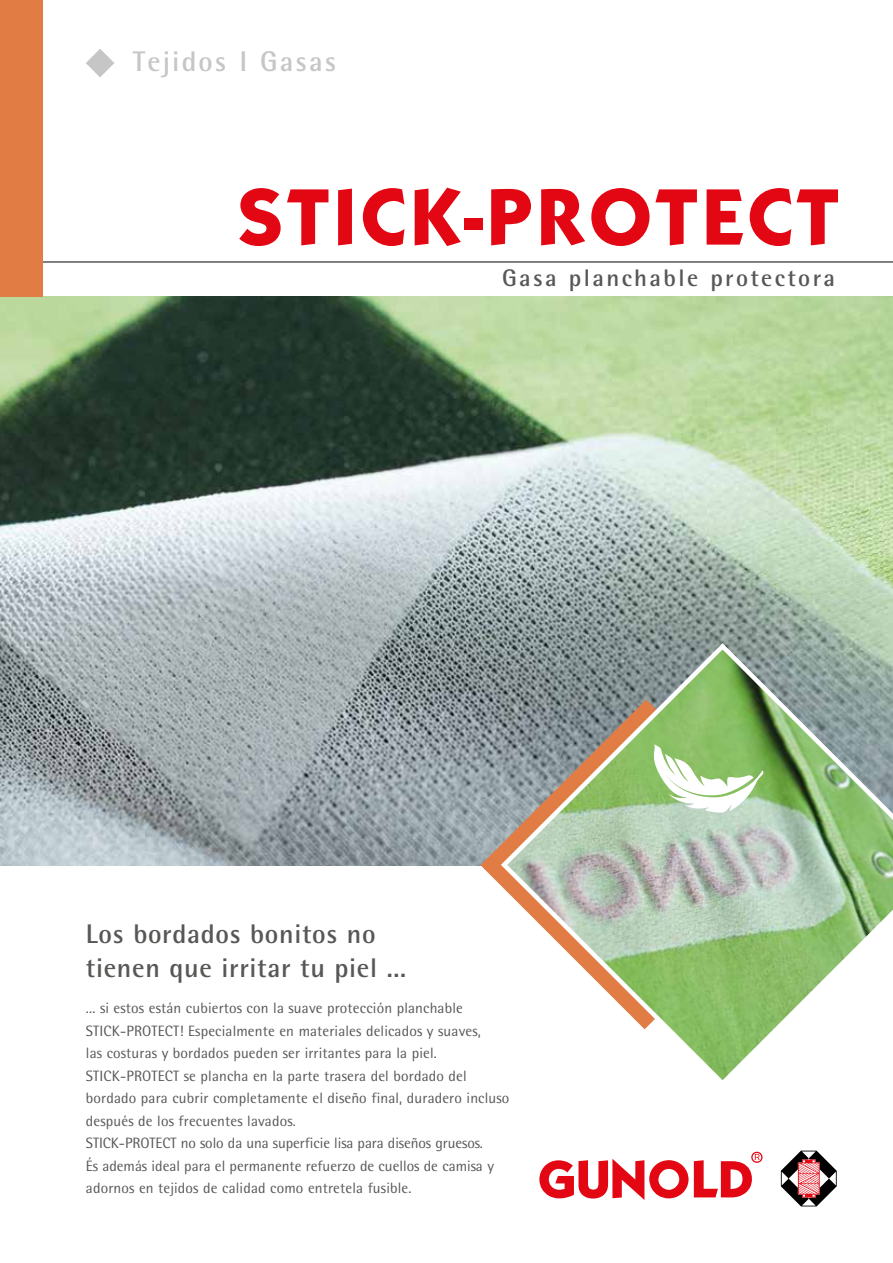
<style>
.page{position:relative;width:893px;height:1263px;background:#fff}
.page>*{position:absolute;margin:0;border:0;box-sizing:border-box;transform-origin:0 0}
.t1{font:700 82.8px "Kabel EF";letter-spacing:.035em;color:#e30613}
.t2{font:700 28.35px "Rotis Semi Sans Pro";letter-spacing:.075em;color:#c6c6c6}
.t3{font:700 27px/34.5px "Rotis Semi Sans Pro";letter-spacing:.025em;color:#575756}
.t4{font:700 24px "Rotis Semi Sans Pro";letter-spacing:.1em;color:#575756}
.t5{font:15px/22.5px "Rotis Semi Sans Pro";letter-spacing:.01em;color:#575756}
</style>
<div class="page">
<hr style="left:43px;top:261px;width:850px;height:2px;background:#575756">
<svg style="left:86px;top:49px;width:28px;height:28px"></svg>
<img style="left:0;top:297px;width:893px;height:568px">
<div style="left:0;top:0;width:43px;height:297px;background:#e07c44"></div>
<svg style="left:539px;top:1152px;width:223px;height:48px"></svg>
<svg style="left:781px;top:1150px;width:56px;height:56px"></svg>
<svg style="left:480px;top:699px;width:18px;height:184px;background:#9d9e9e"></svg>
<svg style="left:498px;top:640px;width:395px;height:440px"></svg>
<svg style="left:653px;top:744px;width:111px;height:69px"></svg>
<h2 class="t2" style="left:133px;top:44px;width:205px">Tejidos I Gasas</h2>
<h1 class="t1" style="left:238px;top:165px;width:603px">STICK-PROTECT</h1>
<h3 class="t4" style="left:502px;top:263px;width:335px">Gasa planchable protectora</h3>
<h3 class="t3" style="left:86px;top:916px;width:322px">Los bordados bonitos no tienen que irritar tu piel ...</h3>
<p class="t5" style="left:86px;top:997px;width:425px">... si estos están cubiertos con la suave protección planchable STICK-PROTECT! Especialmente en materiales delicados y suaves,<br>las costuras y bordados pueden ser irritantes para la piel.<br>STICK-PROTECT se plancha en la parte trasera del bordado del bordado para cubrir completamente el diseño final, duradero incluso después de los frecuentes lavados.<br>STICK-PROTECT no solo da una superficie lisa para diseños gruesos.<br>És además ideal para el permanente refuerzo de cuellos de camisa y adornos en tejidos de calidad como entretela fusible.</p>
</div>
